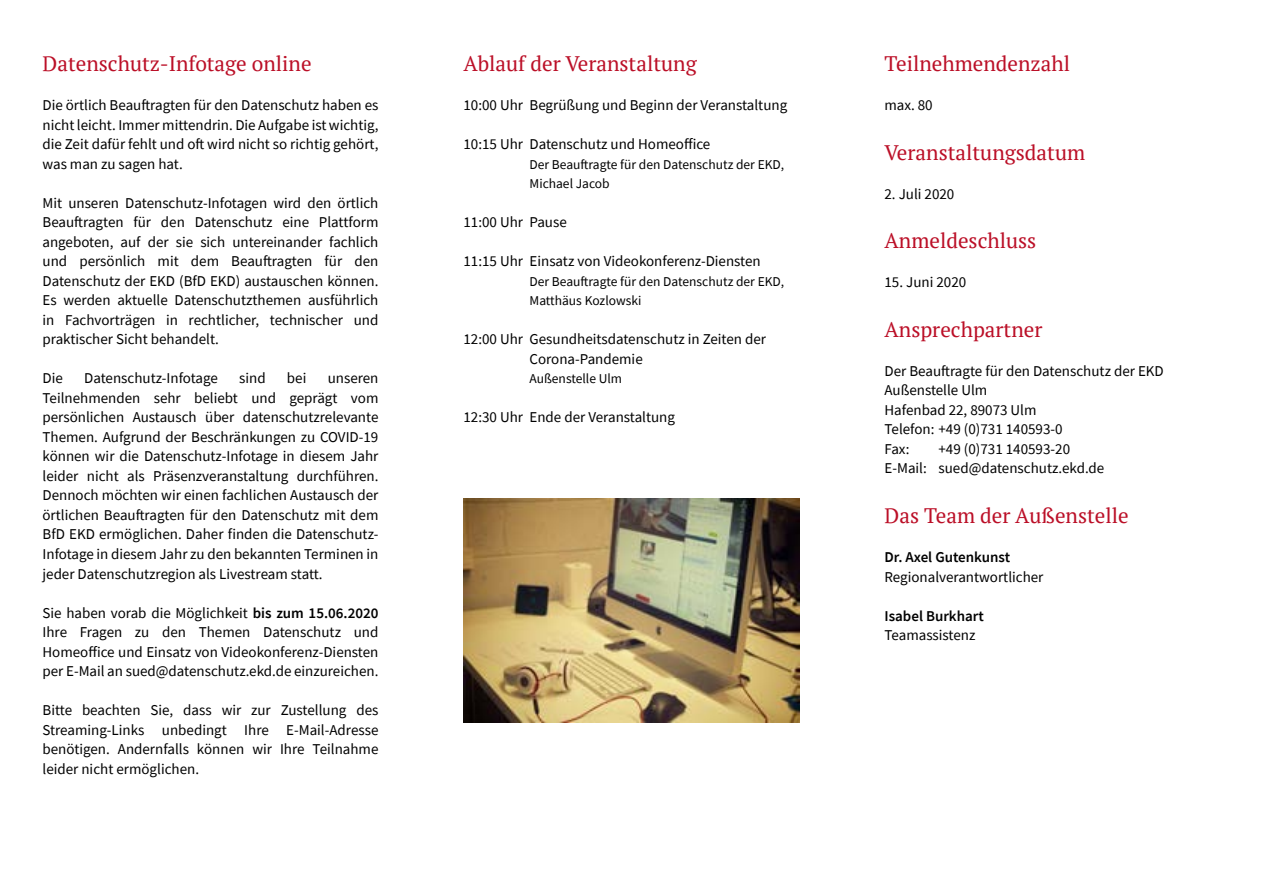
<style>
.page{position:relative;width:1263px;height:893px;background:#fff}
.page>*{position:absolute;margin:0;border:0;box-sizing:border-box;transform-origin:0 0}
.t1{font:21px "PT Serif";color:#bb0f27}
.t2{font:15px/19.5px "Source Sans Pro";color:#000;text-align:justify}
.t3{font:600 15px "Source Sans Pro";color:#000}
.t4{font:13.5px/19.5px "Source Sans Pro";color:#000}
.s1{font-weight:600}
</style>
<div class="page">
<img style="left:463px;top:499px;width:336px;height:224px">
<h1 class="t1" style="left:43px;top:50px;width:271px">Datenschutz-Infotage online</h1>
<p class="t2" style="left:43px;top:96px;width:337px">Die örtlich Beauftragten für den Datenschutz haben es nicht leicht. Immer mittendrin. Die Aufgabe ist wichtig, die Zeit dafür fehlt und oft wird nicht so richtig gehört, was man zu sagen hat.</p>
<p class="t2" style="left:43px;top:193px;width:337px">Mit unseren Datenschutz-Infotagen wird den örtlich Beauftragten für den Datenschutz eine Plattform angeboten, auf der sie sich untereinander fachlich und persönlich mit dem Beauftragten für den Datenschutz der EKD (BfD EKD) austauschen können.<br>Es werden aktuelle Datenschutzthemen ausführlich in Fachvorträgen in rechtlicher, technischer und praktischer Sicht behandelt.</p>
<p class="t2" style="left:43px;top:369px;width:22px">Die</p>
<p class="t2" style="left:84px;top:369px;width:135px">Datenschutz-Infotage</p>
<p class="t2" style="left:239px;top:369px;width:28px">sind</p>
<p class="t2" style="left:287px;top:369px;width:21px">bei</p>
<p class="t2" style="left:43px;top:369px;width:337px;text-indent:285px">unseren Teilnehmenden sehr beliebt und geprägt vom persönlichen Austausch über datenschutzrelevante Themen. Aufgrund der Beschränkungen zu COVID-19 können wir die Datenschutz-Infotage in diesem Jahr leider nicht als Präsenzveranstaltung durchführen.<br>Dennoch möchten wir einen fachlichen Austausch der örtlichen Beauftragten für den Datenschutz mit dem BfD EKD ermöglichen. Daher finden die Datenschutz-Infotage in diesem Jahr zu den bekannten Terminen in jeder Datenschutzregion als Livestream statt.</p>
<p class="t2" style="left:43px;top:603px;width:337px">Sie haben vorab die Möglichkeit <span class="s1">bis zum 15.06.2020<br></span>Ihre Fragen zu den Themen Datenschutz und Homeoffice und Einsatz von Videokonferenz-Diensten per E-Mail an sued@datenschutz.ekd.de einzureichen.</p>
<p class="t2" style="left:43px;top:700px;width:337px">Bitte beachten Sie, dass wir zur Zustellung des Streaming-Links unbedingt Ihre E-Mail-Adresse benötigen. Andernfalls können wir Ihre Teilnahme leider nicht ermöglichen.</p>
<h1 class="t1" style="left:463px;top:50px;width:235px">Ablauf der Veranstaltung</h1>
<p class="t2" style="left:463px;top:96px;width:325px">10:00 Uhr Begrüßung und Beginn der Veranstaltung</p>
<p class="t2" style="left:463px;top:135px;width:248px">10:15 Uhr Datenschutz und Homeoffice</p>
<p class="t4" style="left:529px;top:155px;width:256px">Der Beauftragte für den Datenschutz der EKD,<br>Michael Jacob</p>
<p class="t2" style="left:463px;top:213px;width:105px">11:00 Uhr Pause</p>
<p class="t2" style="left:463px;top:252px;width:299px">11:15 Uhr Einsatz von Videokonferenz-Diensten</p>
<p class="t4" style="left:529px;top:272px;width:256px">Der Beauftragte für den Datenschutz der EKD,<br>Matthäus Kozlowski</p>
<p class="t2" style="left:529px;top:330px;width:238px;text-indent:-66px">12:00 Uhr Gesundheitsdatenschutz in Zeiten der<br>Corona-Pandemie</p>
<p class="t4" style="left:529px;top:369px;width:94px">Außenstelle Ulm</p>
<p class="t2" style="left:463px;top:408px;width:213px">12:30 Uhr Ende der Veranstaltung</p>
<h1 class="t1" style="left:884px;top:50px;width:187px">Teilnehmendenzahl</h1>
<p class="t2" style="left:884px;top:96px;width:50px">max. 80</p>
<h1 class="t1" style="left:884px;top:139px;width:202px">Veranstaltungsdatum</h1>
<p class="t2" style="left:884px;top:184px;width:71px">2. Juli 2020</p>
<h1 class="t1" style="left:884px;top:227px;width:153px">Anmeldeschluss</h1>
<p class="t2" style="left:884px;top:273px;width:83px">15. Juni 2020</p>
<h1 class="t1" style="left:884px;top:316px;width:159px">Ansprechpartner</h1>
<p class="t2" style="left:884px;top:361px;width:281px;text-align:left">Der Beauftragte für den Datenschutz der EKD<br>Außenstelle Ulm<br>Hafenbad 22, 89073 Ulm<br>Telefon: +49 (0)731 140593-0<br>Fax:</p>
<p class="t2" style="left:884px;top:439px;width:221px;text-indent:54px">+49 (0)731 140593-20<br>E-Mail: sued@datenschutz.ekd.de</p>
<h1 class="t1" style="left:884px;top:502px;width:246px">Das Team der Außenstelle</h1>
<p class="t3" style="left:884px;top:547px;width:127px">Dr. Axel Gutenkunst</p>
<p class="t2" style="left:884px;top:567px;width:160px">Regionalverantwortlicher</p>
<p class="t3" style="left:884px;top:606px;width:101px">Isabel Burkhart</p>
<p class="t2" style="left:884px;top:625px;width:92px">Teamassistenz</p>
</div>
